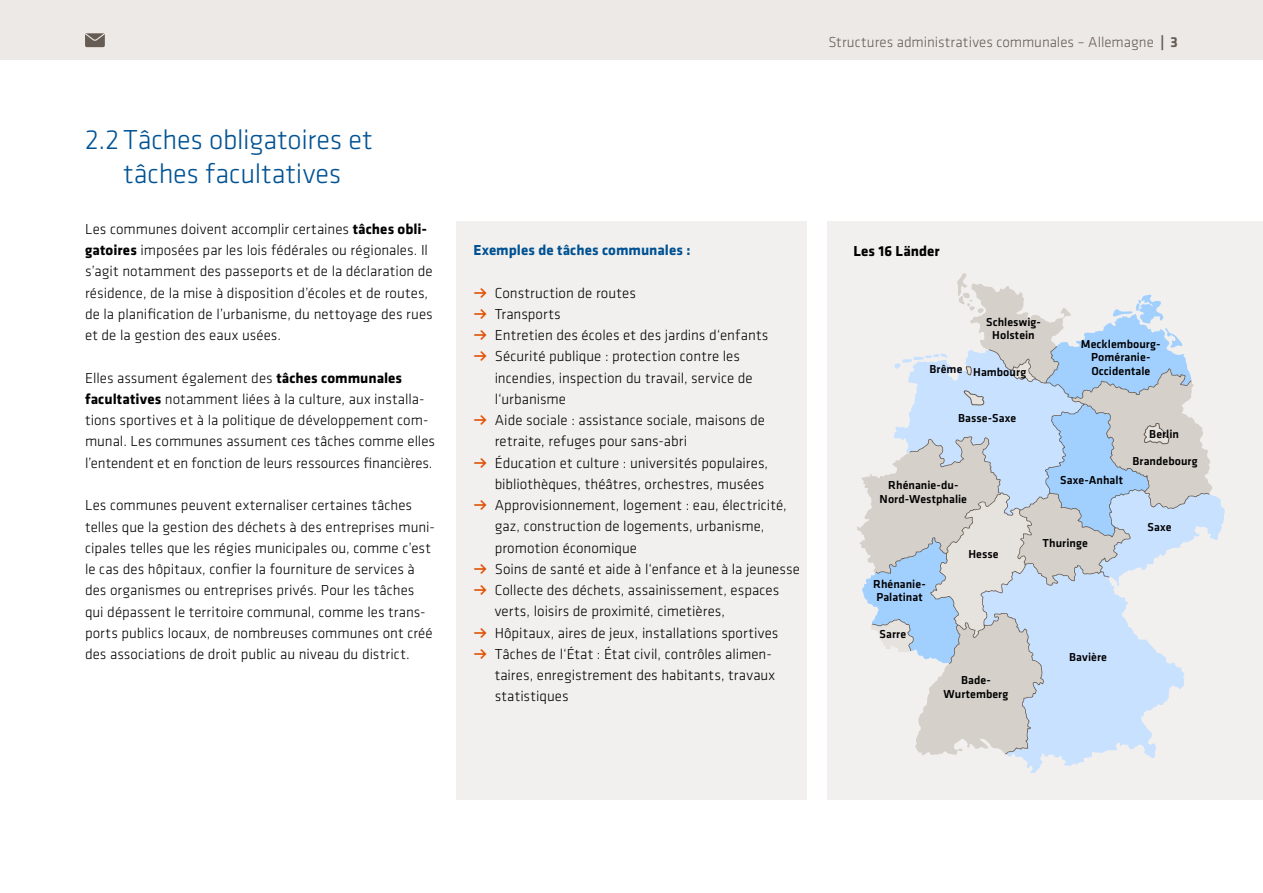
<style>
.page{position:relative;width:1263px;height:893px;background:#fff}
.page>*{position:absolute;margin:0;border:0;box-sizing:border-box;transform-origin:0 0}
.t1{font:300 28.5px/34.5px "Klavika";letter-spacing:-.01em;color:#005293;text-align:center}
.t2{font:300 15px/21.3px "Klavika";color:#000}
.t3{font:300 15px "Klavika";color:#675c53}
.t4{font:700 15px "Klavika";color:#005293}
.t5{font:700 15px "Klavika";letter-spacing:.005em;color:#000}
.t6{font:500 12px/13.4px "Klavika";letter-spacing:.005em;color:#000;text-align:center}
.s1{font-weight:700}
.s2{font-weight:700;color:#e05206}
</style>
<div class="page">
<div style="left:0;top:0;width:1263px;height:60px;background:#ece9e7"></div>
<div style="left:828px;top:222px;width:435px;height:578px;background:#f2f0ef"></div>
<div style="left:456px;top:222px;width:350px;height:578px;background:#f2f0ef"></div>
<div style="left:85px;top:33px;width:20px;height:14px;background:#675c53;border-radius:2px"></div>
<svg style="left:85px;top:33px;width:20px;height:9px"></svg>
<svg style="left:857px;top:273px;width:368px;height:500px"></svg>
<h1 class="t1" style="left:85px;top:123px;width:289px">2.2Tâches obligatoires et tâches facultatives</h1>
<p class="t2" style="left:85px;top:219px;width:349px">Les communes doivent accomplir certaines <span class="s1">tâches obli&shy;gatoires</span> imposées par les lois fédérales ou régionales. Il s’agit notamment des passeports et de la déclaration de résidence, de la mise à disposition d’écoles et de routes, de la planifcation de l’urbanisme, du nettoyage des rues et de la gestion des eaux usées.</p>
<p class="t2" style="left:85px;top:367px;width:352px">Elles assument également des <span class="s1">tâches communales facultatives</span> notamment liées à la culture, aux installa&shy;tions sportives et à la politique de développement com&shy;munal. Les communes assument ces tâches comme elles l’entendent et en fonction de leurs ressources fnancières.</p>
<p class="t2" style="left:85px;top:495px;width:351px">Les communes peuvent externaliser certaines tâches telles que la gestion des déchets à des entreprises muni&shy;cipales telles que les régies municipales ou, comme c’est le cas des hôpitaux, confer la fourniture de services à des organismes ou entreprises privés. Pour les tâches qui dépassent le territoire communal, comme les trans&shy;ports publics locaux, de nombreuses communes ont créé des associations de droit public au niveau du district.</p>
<p class="t3" style="left:828px;top:34px;width:351px">Structures administratives communales – Allemagne <span class="s1">| 3</span></p>
<p class="t4" style="left:473px;top:242px;width:219px">Exemples de tâches communales :</p>
<p class="t5" style="left:853px;top:243px;width:88px">Les 16 Länder</p>
<p class="t2" style="left:473px;top:282px;width:164px"><span class="s2">•</span> Construction de routes</p>
<p class="t2" style="left:473px;top:303px;width:89px"><span class="s2">•</span> Transports</p>
<p class="t2" style="left:473px;top:325px;width:296px"><span class="s2">•</span> Entretien des écoles et des jardins d‘enfants</p>
<p class="t2" style="left:495px;top:346px;width:260px;text-indent:-21px"><span class="s2">•</span> Sécurité publique : protection contre les incendies, inspection du travail, service de l‘urbanisme</p>
<p class="t2" style="left:495px;top:410px;width:272px;text-indent:-21px"><span class="s2">•</span> Aide sociale : assistance sociale, maisons de retraite, refuges pour sans-abri</p>
<p class="t2" style="left:473px;top:452px;width:296px;text-align:right"><span class="s2">•</span> Éducation et culture : universités populaires, bibliothèques, théâtres, orchestres, musées</p>
<p class="t2" style="left:495px;top:495px;width:294px;text-indent:-21px"><span class="s2">•</span> Approvisionnement, logement : eau, électricité, gaz, construction de logements, urbanisme, promotion économique</p>
<p class="t2" style="left:473px;top:559px;width:328px"><span class="s2">•</span> Soins de santé et aide à l‘enfance et à la jeunesse</p>
<p class="t2" style="left:495px;top:580px;width:286px;text-indent:-21px"><span class="s2">•</span> Collecte des déchets, assainissement, espaces verts, loisirs de proximité, cimetières,</p>
<p class="t2" style="left:473px;top:622px;width:307px"><span class="s2">•</span> Hôpitaux, aires de jeux, installations sportives</p>
<p class="t2" style="left:495px;top:644px;width:282px;text-indent:-21px"><span class="s2">•</span> Tâches de l‘État : État civil, contrôles alimen&shy;taires, enregistrement des habitants, travaux statistiques</p>
<p class="t6" style="left:986px;top:316px;width:56px">Schleswig-<br>Holstein</p>
<p class="t6" style="left:1081px;top:338px;width:81px">Mecklembourg-<br>Poméranie-</p>
<p class="t6" style="left:929px;top:366px;width:98px">Brême Hambourg</p>
<p class="t6" style="left:1091px;top:364px;width:60px">Occidentale</p>
<p class="t6" style="left:958px;top:412px;width:60px">Basse-Saxe</p>
<p class="t6" style="left:1149px;top:427px;width:31px">Berlin</p>
<p class="t6" style="left:1132px;top:454px;width:67px">Brandebourg</p>
<p class="t6" style="left:1060px;top:473px;width:64px">Saxe-Anhalt</p>
<p class="t6" style="left:880px;top:479px;width:89px">Rhénanie-du-<br>Nord-Westphalie</p>
<p class="t6" style="left:1147px;top:520px;width:26px">Saxe</p>
<p class="t6" style="left:1042px;top:537px;width:47px">Thuringe</p>
<p class="t6" style="left:968px;top:548px;width:32px">Hesse</p>
<p class="t6" style="left:873px;top:578px;width:54px;text-align:left">Rhénanie-<br>Palatinat</p>
<p class="t6" style="left:879px;top:627px;width:28px">Sarre</p>
<p class="t6" style="left:1069px;top:650px;width:40px">Bavière</p>
<p class="t6" style="left:943px;top:674px;width:66px">Bade-<br>Wurtemberg</p>
</div>
